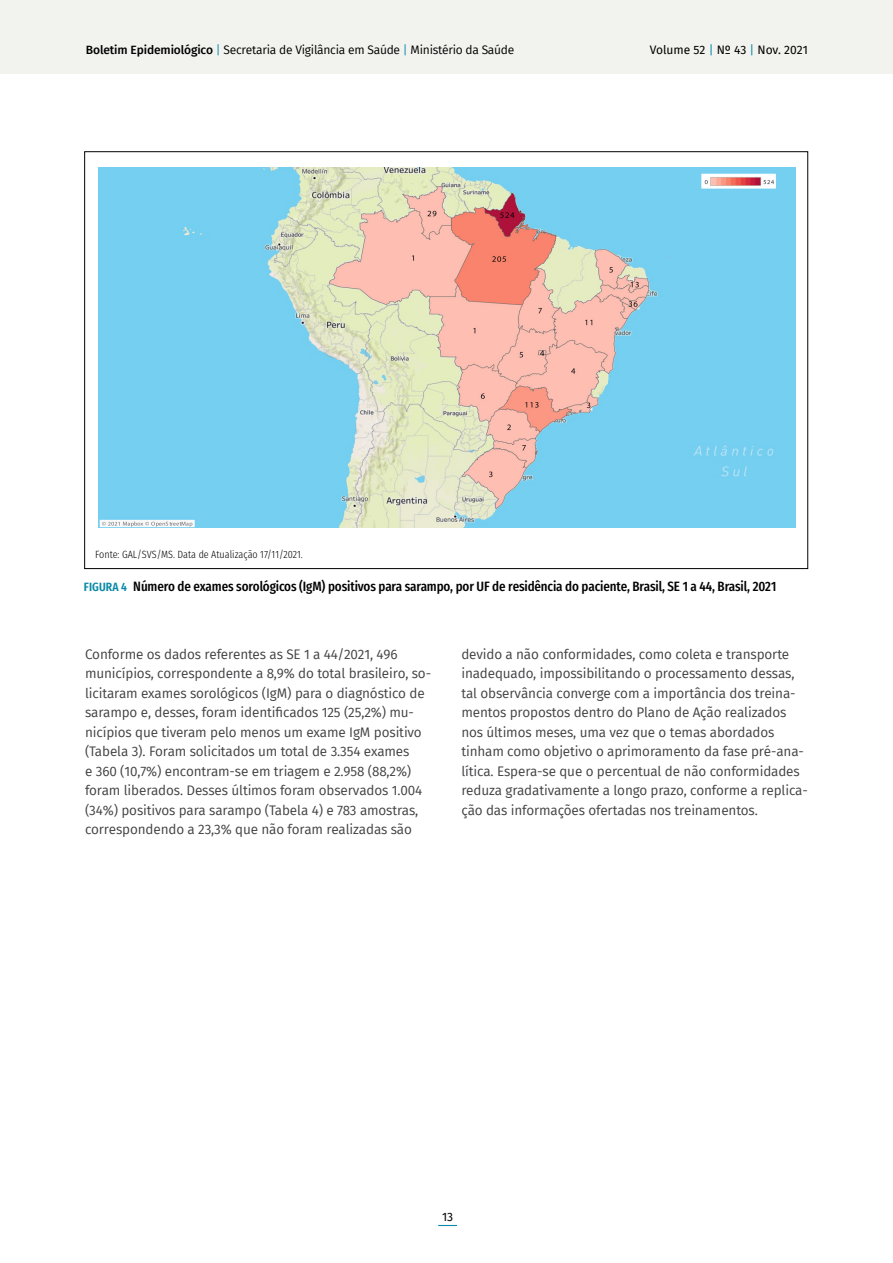
<style>
.page{position:relative;width:893px;height:1263px;background:#fff}
.page>*{position:absolute;margin:0;border:0;box-sizing:border-box;transform-origin:0 0}
.t1{font:13.5px/19.5px "Fira Sans";letter-spacing:-.01em;color:#414042}
.t2{font:500 13.5px "Fira Sans Condensed";letter-spacing:-.01em;color:#000}
.t3{font:12px "Fira Sans";letter-spacing:-.02em;color:#000}
.t4{font:12px "Fira Sans";color:#000}
.t5{font:300 10.5px "Fira Sans Condensed";color:#000}
.s1{font-weight:500}
.s2{color:#098aa8}
.s3{font-weight:600;font-size:12px;color:#098aa8}
</style>
<div class="page">
<div style="left:0;top:0;width:893px;height:74px;background:#f2f2ee"></div>
<svg style="left:438px;top:1225px;width:19px;height:1px"></svg>
<img style="left:99px;top:167px;width:696px;height:361px">
<p class="t3" style="left:86px;top:41px;width:430px"><span class="s1">Boletim Epidemiológico</span> <span class="s2">|</span> Secretaria de Vigilância em Saúde <span class="s2">|</span> Ministério da Saúde</p>
<p class="t4" style="left:650px;top:41px;width:160px">Volume 52 <span class="s2">|</span> Nº 43 <span class="s2">|</span> Nov. 2021</p>
<p class="t5" style="left:95px;top:544px;width:209px">Fonte: GAL/SVS/MS. Data de Atualização 17/11/2021.</p>
<p class="t2" style="left:84px;top:574px;width:694px"><span class="s3">FIGURA 4</span> Número de exames sorológicos (IgM) positivos para sarampo, por UF de residência do paciente, Brasil, SE 1 a 44, Brasil, 2021</p>
<p class="t1" style="left:85px;top:644px;width:348px">Conforme os dados referentes as SE 1 a 44/2021, 496 municípios, correspondente a 8,9% do total brasileiro, so&shy;licitaram exames sorológicos (IgM) para o diagnóstico de sarampo e, desses, foram identificados 125 (25,2%) mu&shy;nicípios que tiveram pelo menos um exame IgM positivo (Tabela 3). Foram solicitados um total de 3.354 exames<br>e 360 (10,7%) encontram-se em triagem e 2.958 (88,2%) foram liberados. Desses últimos foram observados 1.004 (34%) positivos para sarampo (Tabela 4) e 783 amostras, correspondendo a 23,3% que não foram realizadas são</p>
<p class="t1" style="left:461px;top:644px;width:348px">devido a não conformidades, como coleta e transporte inadequado, impossibilitando o processamento dessas, tal observância converge com a importância dos treina&shy;mentos propostos dentro do Plano de Ação realizados nos últimos meses, uma vez que o temas abordados tinham como objetivo o aprimoramento da fase pré-ana&shy;lítica. Espera-se que o percentual de não conformidades reduza gradativamente a longo prazo, conforme a replica&shy;ção das informações ofertadas nos treinamentos.</p>
<p class="t4" style="left:442px;top:1207px;width:13px">13</p>
</div>
